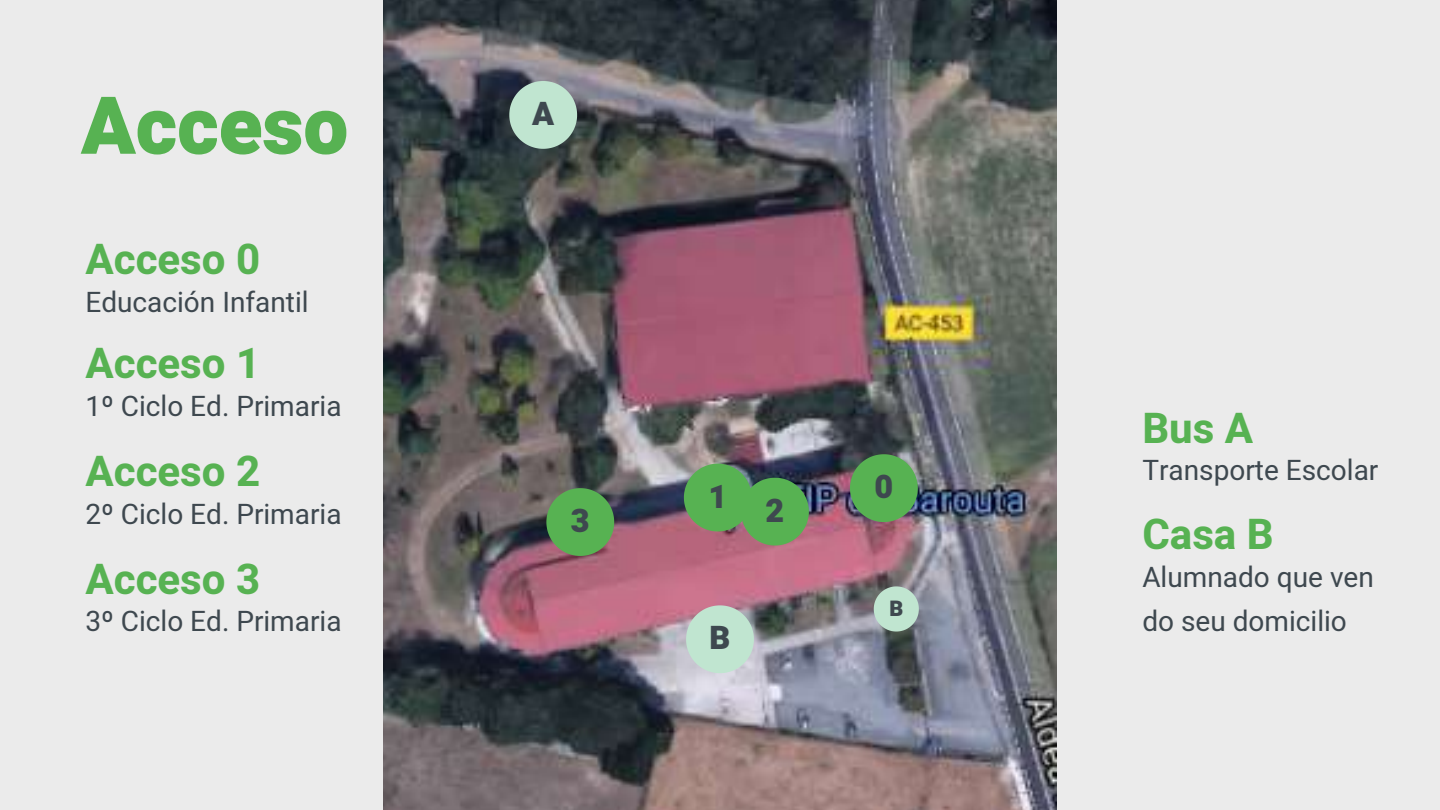
<style>
.page{position:relative;width:1440px;height:810px;background:#ebebeb}
.page>*{position:absolute;margin:0;border:0;box-sizing:border-box;transform-origin:0 0}
.t1{font:900 80px "Heebo";color:#57b252}
.t2{font:700 42px "Heebo";color:#57b252}
.t3{font:900 32.2px "Heebo";color:#3e484f}
.t4{font:28px/44.2px "Heebo";color:#3e484f}
.t5{font:900 21.4px "Heebo";color:#3e484f}
</style>
<div class="page">
<img style="left:383px;top:0;width:674px;height:810px">
<svg style="left:509px;top:81px;width:68px;height:68px"></svg>
<svg style="left:684px;top:464px;width:125px;height:82px"></svg>
<svg style="left:850px;top:454px;width:68px;height:68px"></svg>
<svg style="left:546px;top:488px;width:68px;height:68px"></svg>
<svg style="left:686px;top:605px;width:68px;height:68px"></svg>
<svg style="left:874px;top:586px;width:45px;height:46px"></svg>
<h1 class="t1" style="left:81px;top:70px;width:269px">Acceso</h1>
<h2 class="t2" style="left:85px;top:230px;width:176px">Acceso 0</h2>
<p class="t4" style="left:85px;top:281px;width:225px">Educación Infantil</p>
<h2 class="t2" style="left:85px;top:334px;width:176px">Acceso 1</h2>
<p class="t4" style="left:85px;top:385px;width:258px">1º Ciclo Ed. Primaria</p>
<h2 class="t2" style="left:85px;top:442px;width:176px">Acceso 2</h2>
<p class="t4" style="left:85px;top:493px;width:258px">2º Ciclo Ed. Primaria</p>
<h2 class="t2" style="left:85px;top:550px;width:176px">Acceso 3</h2>
<p class="t4" style="left:85px;top:600px;width:258px">3º Ciclo Ed. Primaria</p>
<p class="t3" style="left:532px;top:91px;width:24px">A</p>
<p class="t3" style="left:571px;top:498px;width:20px">3</p>
<p class="t3" style="left:708px;top:474px;width:20px">1</p>
<p class="t3" style="left:875px;top:464px;width:20px">0</p>
<p class="t3" style="left:766px;top:488px;width:20px">2</p>
<p class="t3" style="left:710px;top:616px;width:22px">B</p>
<p class="t5" style="left:889px;top:593px;width:15px">B</p>
<h2 class="t2" style="left:1142px;top:399px;width:112px">Bus A</h2>
<p class="t4" style="left:1142px;top:449px;width:238px">Transporte Escolar</p>
<h2 class="t2" style="left:1142px;top:505px;width:133px">Casa B</h2>
<p class="t4" style="left:1142px;top:556px;width:233px">Alumnado que ven do seu domicilio</p>
</div>
